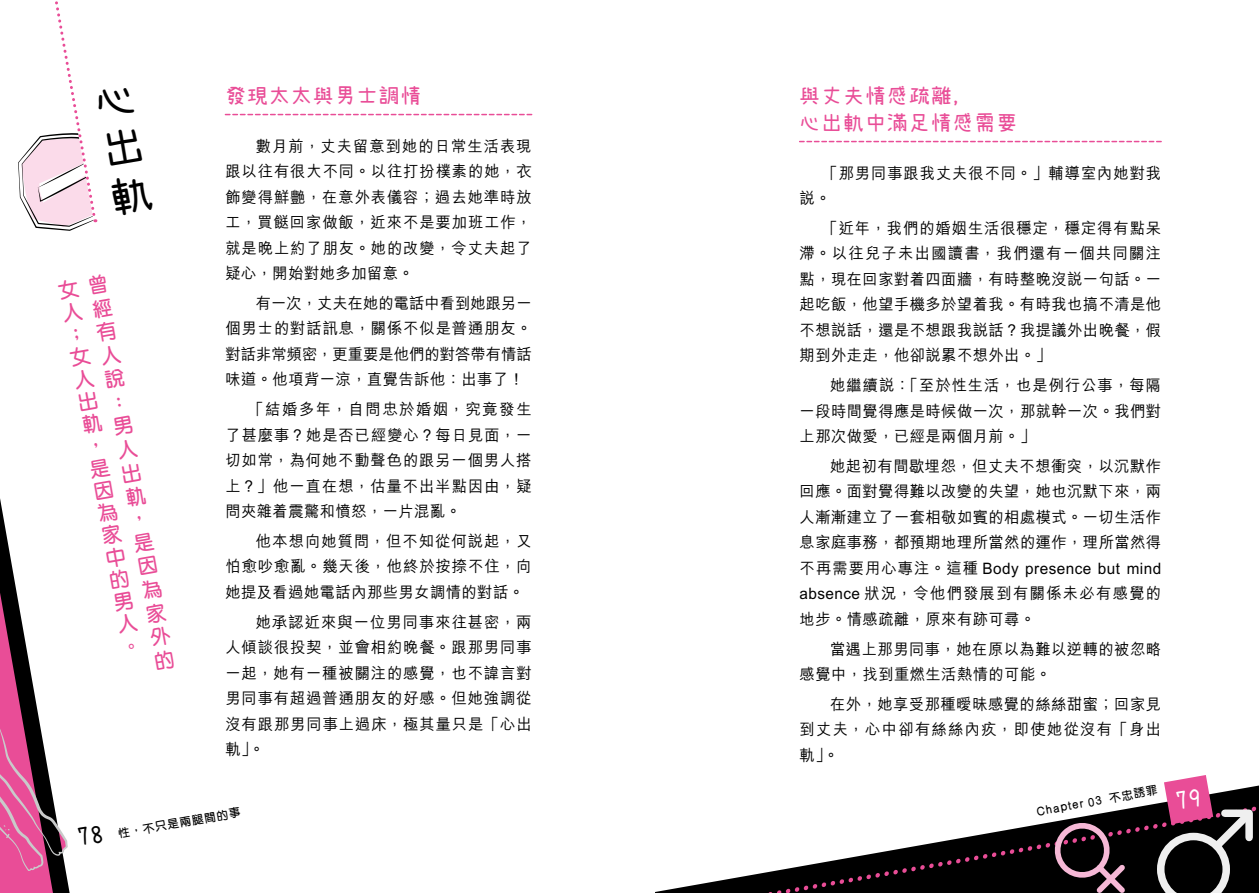
<style>
.page{position:relative;width:1259px;height:893px;background:#fff}
.page>*{position:absolute;margin:0;border:0;box-sizing:border-box;transform-origin:0 0}
.t1{font:600 21px/22.6px "M Yuen HK";color:#e94d97;text-align:justify}
.t2{font:21px/27px "Seto Font";letter-spacing:.075em;color:#e94d97}
.t3{font:500 15.75px/25.5px "M Hei HK";letter-spacing:.035em;color:#000;text-align:justify}
.t4{font:500 15.75px/25.5px "M Hei HK";letter-spacing:.06em;color:#000}
.t5{font:600 12px "M Yuen HK";color:#000}
.s1{font-family:"Seto Font";font-weight:400;font-size:24px}
</style>
<div class="page">
<svg style="left:225px;top:114px;width:306px;height:1px"></svg>
<svg style="left:799px;top:141px;width:362px;height:1px"></svg>
<svg style="left:655px;top:803px;width:502px;height:90px"></svg>
<svg style="left:1047px;top:815px;width:83px;height:78px;background:#392a31"></svg>
<svg style="left:0;top:498px;width:70px;height:395px"></svg>
<svg style="left:18px;top:1px;width:80px;height:230px"></svg>
<svg style="left:1157px;top:775px;width:102px;height:118px"></svg>
<h1 class="t1" style="left:86px;top:274px;width:12px;line-height:23.9px;rotate:-10deg">曾經有人說：男人出軌，是因為家外的</h1>
<h1 class="t1" style="left:56px;top:280px;width:12px;rotate:-10deg">女人；女人出軌，是因為家中的男人。</h1>
<h1 class="t2" style="left:225px;top:82px;width:197px">發現太太與男士調情</h1>
<p class="t3" style="left:225px;top:132px;width:308px;text-indent:31px">數月前，丈夫留意到她的日常生活表現跟以往有很大不同。以往打扮樸素的她，衣飾變得鮮艷，在意外表儀容；過去她準時放工，買餸回家做飯，近來不是要加班工作，就是晚上約了朋友。她的改變，令丈夫起了疑心，開始對她多加留意。</p>
<p class="t3" style="left:225px;top:289px;width:308px;text-indent:31px">有一次，丈夫在她的電話中看到她跟另一個男士的對話訊息，關係不似是普通朋友。對話非常頻密，更重要是他們的對答帶有情話味道。他項背一涼，直覺告訴他：出事了！</p>
<p class="t3" style="left:225px;top:395px;width:308px;text-indent:23px">「結婚多年，自問忠於婚姻，究竟發生了甚麼事？她是否已經變心？每日見面，一切如常，為何她不動聲色的跟另一個男人搭上？」他一直在想，估量不出半點因由，疑問夾雜着震驚和憤怒，一片混亂。</p>
<p class="t3" style="left:225px;top:527px;width:308px;text-indent:31px">他本想向她質問，但不知從何說起，又怕愈吵愈亂。幾天後，他終於按捺不住，向她提及看過她電話內那些男女調情的對話。</p>
<p class="t3" style="left:225px;top:608px;width:308px;text-indent:31px">她承認近來與一位男同事來往甚密，兩人傾談很投契，並會相約晚餐。跟那男同事一起，她有一種被關注的感覺，也不諱言對男同事有超過普通朋友的好感。但她強調從沒有跟那男同事上過床，極其量只是「心出軌」。</p>
<p class="t5" style="left:77px;top:832px;width:166px;rotate:-10deg"><span class="s1">78</span> 性，不只是兩腿間的事</p>
<h1 class="t2" style="left:799px;top:82px;width:219px">與丈夫情感疏離，<br>心出軌中滿足情感需要</h1>
<p class="t4" style="left:799px;top:159px;width:363px;text-indent:23px">「那男同事跟我丈夫很不同。」輔導室內她對我說。</p>
<p class="t3" style="left:799px;top:214px;width:363px;text-indent:23px">「近年，我們的婚姻生活很穩定，穩定得有點呆滯。以往兒子未出國讀書，我們還有一個共同關注點，現在回家對着四面牆，有時整晚沒說一句話。一起吃飯，他望手機多於望着我。有時我也搞不清是他不想說話，還是不想跟我說話？我提議外出晚餐，假期到外走走，他卻說累不想外出。」</p>
<p class="t3" style="left:799px;top:371px;width:363px;text-indent:31px">她繼續說：「至於性生活，也是例行公事，每隔一段時間覺得應是時候做一次，那就幹一次。我們對上那次做愛，已經是兩個月前。」</p>
<p class="t3" style="left:799px;top:452px;width:363px;text-indent:31px">她起初有間歇埋怨，但丈夫不想衝突，以沉默作回應。面對覺得難以改變的失望，她也沉默下來，兩人漸漸建立了一套相敬如賓的相處模式。一切生活作息家庭事務，都預期地理所當然的運作，理所當然得不再需要用心專注。這種 Body presence but mind absence 狀況，令他們發展到有關係未必有感覺的地步。情感疏離，原來有跡可尋。</p>
<p class="t3" style="left:799px;top:635px;width:363px;text-indent:31px">當遇上那男同事，她在原以為難以逆轉的被忽略感覺中，找到重燃生活熱情的可能。</p>
<p class="t3" style="left:799px;top:690px;width:363px;text-indent:31px">在外，她享受那種曖昧感覺的絲絲甜蜜；回家見到丈夫，心中卻有絲絲內疚，即使她從沒有「身出軌」。</p>
<p class="t5" style="left:1107px;top:790px;width:51px;rotate:-10deg">不忠誘罪</p>
<p class="t5" style="left:1035px;top:803px;width:68px;rotate:-10deg">Chapter 03</p>
</div>
